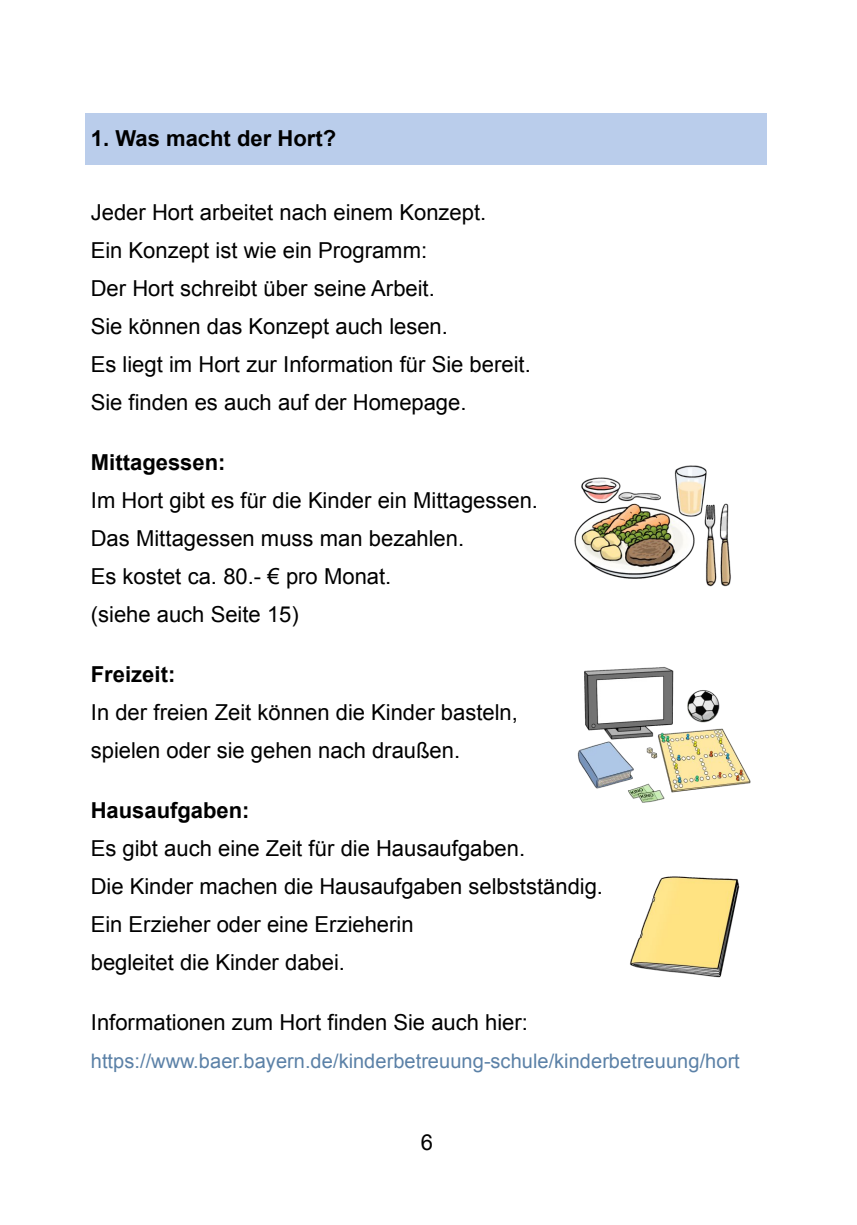
<style>
.page{position:relative;width:857px;height:1225px;background:#fff}
.page>*{position:absolute;margin:0;border:0;box-sizing:border-box;transform-origin:0 0}
.t1{font:22px/38px "Arial";color:#000}
.t2{font:700 22px "Arial";color:#000}
.t3{font:20px "Arial";letter-spacing:.005em;color:#5b81a7}
</style>
<div class="page">
<div style="left:85px;top:113px;width:680px;height:51px;background:#bacdeb"></div>
<img style="left:574px;top:465px;width:157px;height:122px">
<img style="left:577px;top:667px;width:174px;height:136px">
<img style="left:630px;top:876px;width:110px;height:102px">
<p class="t2" style="left:91px;top:126px;width:247px">1. Was macht der Hort?</p>
<p class="t1" style="left:91px;top:193px;width:441px">Jeder Hort arbeitet nach einem Konzept.<br>Ein Konzept ist wie ein Programm:<br>Der Hort schreibt über seine Arbeit.<br>Sie können das Konzept auch lesen.<br>Es liegt im Hort zur Information für Sie bereit.<br>Sie finden es auch auf der Homepage.</p>
<p class="t2" style="left:91px;top:450px;width:136px">Mittagessen:</p>
<p class="t1" style="left:91px;top:481px;width:448px">Im Hort gibt es für die Kinder ein Mittagessen.<br>Das Mittagessen muss man bezahlen.<br>Es kostet ca. 80.- € pro Monat.<br>(siehe auch Seite 15)</p>
<p class="t2" style="left:91px;top:662px;width:86px">Freizeit:</p>
<p class="t1" style="left:91px;top:693px;width:428px">In der freien Zeit können die Kinder basteln, spielen oder sie gehen nach draußen.</p>
<p class="t2" style="left:91px;top:798px;width:160px">Hausaufgaben:</p>
<p class="t1" style="left:91px;top:829px;width:513px">Es gibt auch eine Zeit für die Hausaufgaben.<br>Die Kinder machen die Hausaufgaben selbstständig.<br>Ein Erzieher oder eine Erzieherin<br>begleitet die Kinder dabei.</p>
<p class="t1" style="left:91px;top:1003px;width:438px">Informationen zum Hort finden Sie auch hier:</p>
<p class="t3" style="left:91px;top:1050px;width:650px">https://www.baer.bayern.de/kinderbetreuung-schule/kinderbetreuung/hort</p>
<p class="t1" style="left:420px;top:1123px;width:14px">6</p>
</div>
